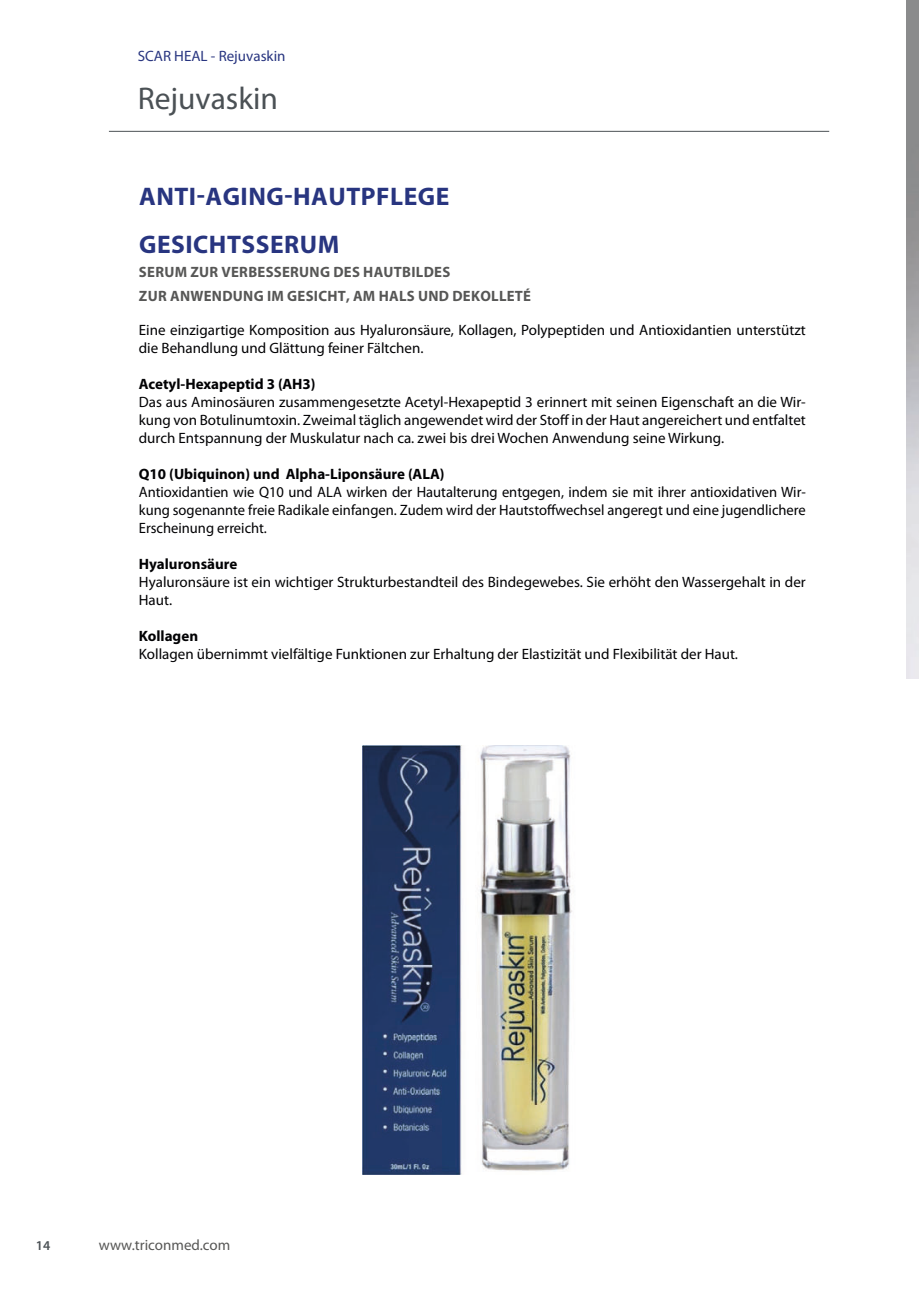
<style>
.page{position:relative;width:919px;height:1289px;background:#fff}
.page>*{position:absolute;margin:0;border:0;box-sizing:border-box;transform-origin:0 0}
.t1{font:31.5px "Myriad Pro";color:#4b5155}
.t2{font:700 25.5px/48px "Myriad Pro";letter-spacing:.02em;color:#283580}
.t3{font:15px/18px "Myriad Pro";color:#020204}
.t4{font:700 15px "Myriad Pro";color:#020204}
.t5{font:700 15px/24px "Myriad Pro";letter-spacing:.02em;color:#575756}
.t6{font:15px "Myriad Pro";color:#283580}
.t7{font:15px "Myriad Pro";color:#575756}
.t8{font:600 13.5px "Myriad Pro";color:#4b5155}
</style>
<div class="page">
<hr style="left:109px;top:131px;width:720px;height:1px;background:#4b5155">
<img style="left:362px;top:745px;width:210px;height:429px">
<p class="t6" style="left:138px;top:48px;width:149px">SCAR HEAL - Rejuvaskin</p>
<h1 class="t1" style="left:138px;top:83px;width:142px">Rejuvaskin</h1>
<h2 class="t2" style="left:139px;top:173px;width:312px">ANTI-AGING-HAUTPFLEGE<br>GESICHTSSERUM</h2>
<p class="t5" style="left:139px;top:260px;width:393px">SERUM ZUR VERBESSERUNG DES HAUTBILDES<br>ZUR ANWENDUNG IM GESICHT, AM HALS UND DEKOLLETÉ</p>
<p class="t3" style="left:139px;top:321px;width:668px">Eine einzigartige Komposition aus Hyaluronsäure, Kollagen, Polypeptiden und Antioxidantien unterstützt die Behandlung und Glättung feiner Fältchen.</p>
<p class="t4" style="left:139px;top:376px;width:178px">Acetyl-Hexapeptid 3 (AH3)</p>
<p class="t3" style="left:139px;top:393px;width:668px;text-align:justify">Das aus Aminosäuren zusammengesetzte Acetyl-Hexapeptid 3 erinnert mit seinen Eigenschaft an die Wir&shy;kung von Botulinumtoxin. Zweimal täglich angewendet wird der Stoff in der Haut angereichert und entfaltet durch Entspannung der Muskulatur nach ca. zwei bis drei Wochen Anwendung seine Wirkung.</p>
<p class="t4" style="left:139px;top:466px;width:307px">Q10 (Ubiquinon) und Alpha-Liponsäure (ALA)</p>
<p class="t3" style="left:139px;top:483px;width:668px;text-align:justify">Antioxidantien wie Q10 und ALA wirken der Hautalterung entgegen, indem sie mit ihrer antioxidativen Wir&shy;kung sogenannte freie Radikale einfangen. Zudem wird der Hautstoffwechsel angeregt und eine jugendlichere Erscheinung erreicht.</p>
<p class="t4" style="left:139px;top:556px;width:100px">Hyaluronsäure</p>
<p class="t3" style="left:139px;top:573px;width:668px">Hyaluronsäure ist ein wichtiger Strukturbestandteil des Bindegewebes. Sie erhöht den Wassergehalt in der<br>Haut.</p>
<p class="t4" style="left:139px;top:628px;width:61px">Kollagen</p>
<p class="t3" style="left:139px;top:645px;width:600px">Kollagen übernimmt vielfältige Funktionen zur Erhaltung der Elastizität und Flexibilität der Haut.</p>
<p class="t8" style="left:36px;top:1237px;width:16px">14</p>
<p class="t7" style="left:99px;top:1237px;width:133px">www.triconmed.com</p>
</div>
